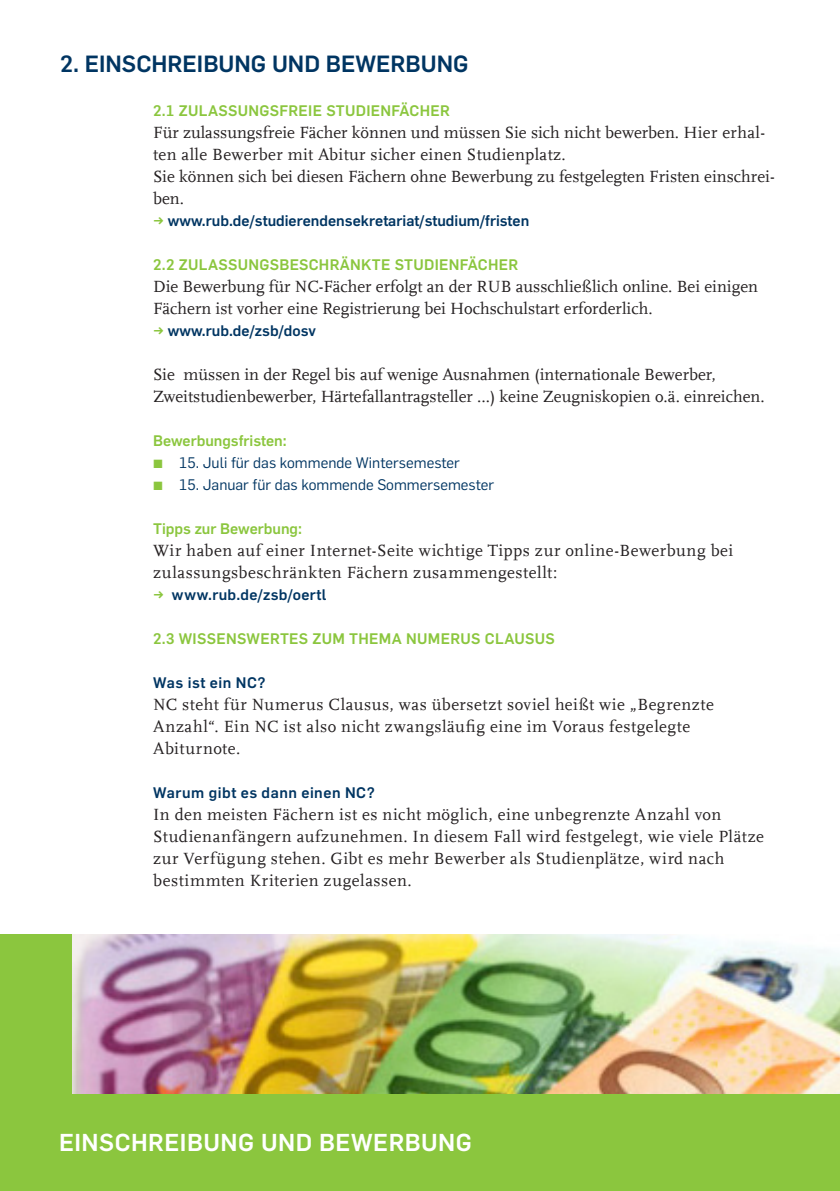
<style>
.page{position:relative;width:840px;height:1191px;background:#fff}
.page>*{position:absolute;margin:0;border:0;box-sizing:border-box;transform-origin:0 0}
.t1{font:700 24px "Rub Flama";letter-spacing:.02em;color:#fff}
.t2{font:700 23px "Rub Flama";color:#003562}
.t3{font:17px/22px "RUB Scala MZ";letter-spacing:.015em;color:#231f20}
.t4{font:700 15px "Rub Flama";letter-spacing:.02em;color:#8bc63e}
.t5{font:15px "Rub Flama";color:#003562}
.t6{font:700 15px "Rub Flama";color:#003562}
.t7{font:700 15px "Rub Flama";color:#8bc63e}
.t8{font:700 15px "Rub Flama";letter-spacing:.035em;color:#003562}
.t9{font:700 15px "Rub Flama";letter-spacing:.02em;color:#003562}
.s1{color:#8bc63e}
</style>
<div class="page">
<div style="left:0;top:935px;width:839px;height:256px;background:#8bc63e"></div>
<img style="left:73px;top:935px;width:766px;height:158px">
<h2 class="t2" style="left:60px;top:47px;width:409px">2. EINSCHREIBUNG UND BEWERBUNG</h2>
<p class="t4" style="left:153px;top:100px;width:298px">2.1 ZULASSUNGSFREIE STUDIENFÄCHER</p>
<p class="t3" style="left:153px;top:121px;width:622px">Für zulassungsfreie Fächer können und müssen Sie sich nicht bewerben. Hier erhal&shy;ten alle Bewerber mit Abitur sicher einen Studienplatz.<br>Sie können sich bei diesen Fächern ohne Bewerbung zu festgelegten Fristen einschrei&shy;ben.</p>
<p class="t6" style="left:153px;top:210px;width:377px"><span class="s1">→</span> www.rub.de/studierendensekretariat/studium/fristen</p>
<p class="t4" style="left:153px;top:254px;width:366px">2.2 ZULASSUNGSBESCHRÄNKTE STUDIENFÄCHER</p>
<p class="t3" style="left:153px;top:275px;width:606px">Die Bewerbung für NC-Fächer erfolgt an der RUB ausschließlich online. Bei einigen<br>Fächern ist vorher eine Registrierung bei Hochschulstart erforderlich.</p>
<p class="t6" style="left:153px;top:320px;width:164px"><span class="s1">→</span> www.rub.de/zsb/dosv</p>
<p class="t3" style="left:153px;top:363px;width:612px">Sie müssen in der Regel bis auf wenige Ausnahmen (internationale Bewerber,<br>Zweitstudien bewerber, Härtefallantragsteller …) keine Zeugniskopien o.ä. einreichen.</p>
<p class="t7" style="left:153px;top:430px;width:135px">Bewerbungsfristen:</p>
<p class="t5" style="left:153px;top:452px;width:308px"><span class="s1">▪</span> 15. Juli für das kommende Wintersemester</p>
<p class="t5" style="left:153px;top:474px;width:342px"><span class="s1">▪</span> 15. Januar für das kommende Sommersemester</p>
<p class="t7" style="left:153px;top:518px;width:150px">Tipps zur Bewerbung:</p>
<p class="t3" style="left:153px;top:539px;width:581px">Wir haben auf einer Internet-Seite wichtige Tipps zur online-Bewerbung bei zulassungsbeschränkten Fächern zusammengestellt:</p>
<p class="t9" style="left:153px;top:584px;width:175px"><span class="s1">→</span> www.rub.de/zsb/oertl</p>
<p class="t4" style="left:153px;top:628px;width:403px">2.3 WISSENSWERTES ZUM THEMA NUMERUS CLAUSUS</p>
<p class="t8" style="left:153px;top:672px;width:114px">Was ist ein NC?</p>
<p class="t3" style="left:153px;top:693px;width:562px">NC steht für Numerus Clausus, was übersetzt soviel heißt wie „Begrenzte<br>Anzahl“. Ein NC ist also nicht zwangsläufig eine im Voraus festgelegte<br>Abiturnote.</p>
<p class="t8" style="left:153px;top:782px;width:223px">Warum gibt es dann einen NC?</p>
<p class="t3" style="left:153px;top:803px;width:612px">In den meisten Fächern ist es nicht möglich, eine unbegrenzte Anzahl von Studienanfängern aufzunehmen. In diesem Fall wird festgelegt, wie viele Plätze zur Verfügung stehen. Gibt es mehr Bewerber als Studienplätze, wird nach bestimmten Kriterien zugelassen.</p>
<h1 class="t1" style="left:59px;top:1125px;width:414px">EINSCHREIBUNG UND BEWERBUNG</h1>
</div>
